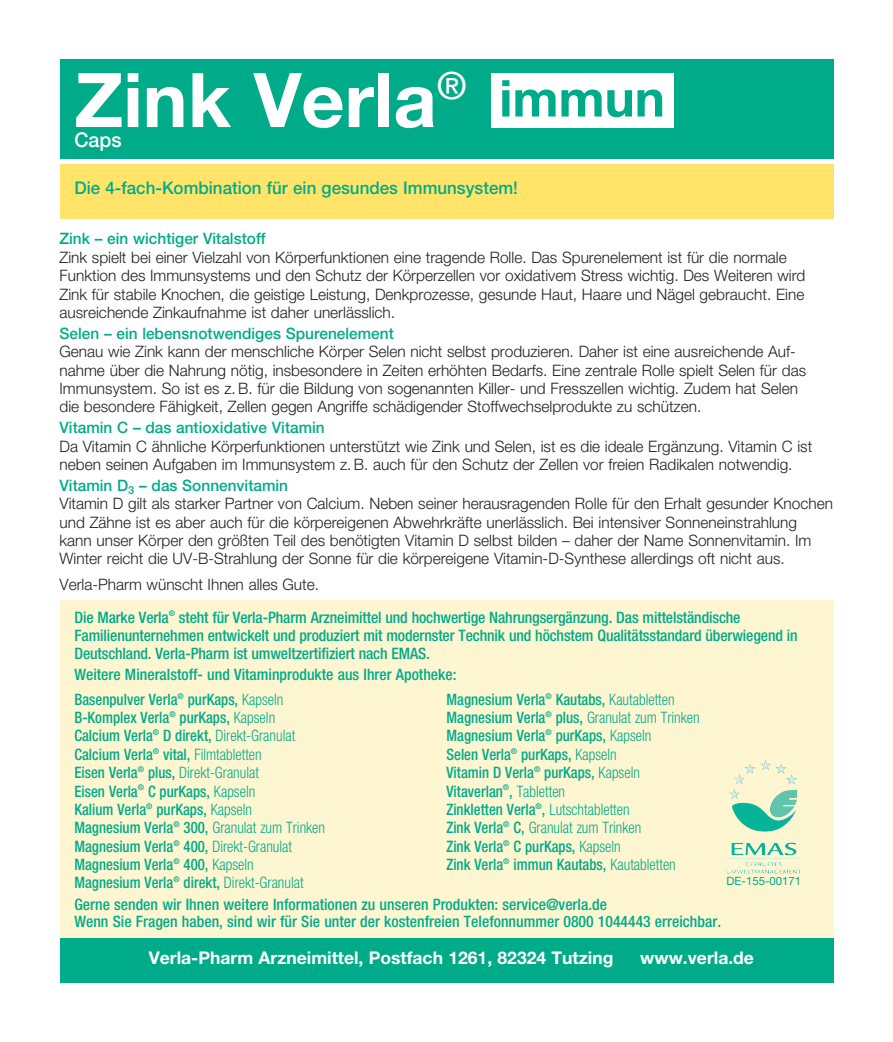
<style>
.page{position:relative;width:893px;height:1042px;background:#fff}
.page>*{position:absolute;margin:0;border:0;box-sizing:border-box;transform-origin:0 0}
.t1{font:700 75.42px "Helvetica Neue LT Pro";color:#fff}
.t2{font:500 37.62px "Helvetica Neue LT Pro";color:#fff}
.t3{font:500 20.3px "Helvetica Neue LT Pro";color:#fff}
.t4{font:700 17.5px "Helvetica Neue LT Pro";color:#fff}
.t5{font:500 17.5px "Helvetica Neue LT Pro";color:#00ab89}
.t6{font:300 15.75px/18.4px "Helvetica Neue LT Pro";color:#231f20}
.t7{font:500 condensed 15.75px/18.4px "Helvetica Neue LT Pro";color:#00ab89;scale:.94 1}
.t8{font:500 condensed 15.75px/18.4px "Helvetica Neue LT Pro";color:#00ab89}
.t9{font:500 15.75px "Helvetica Neue LT Pro";color:#00ab89}
.t10{font:11.38px "Helvetica Neue LT Pro";color:#00ab89}
.s1{font-size:50.93px;color:#00ab89}
.s2{font-weight:500;color:#00ab89}
.s3{font-weight:300}
</style>
<div class="page">
<div style="left:60px;top:164px;width:773px;height:54px;background:#ffe469"></div>
<div style="left:60px;top:600px;width:773px;height:379px;background:#fef6d1"></div>
<img style="left:729px;top:760px;width:68px;height:39px">
<div style="left:60px;top:938px;width:773px;height:44px;background:#00ab89"></div>
<div style="left:60px;top:60px;width:773px;height:99px;background:#00ab89"></div>
<div style="left:491px;top:73px;width:182px;height:54px;background:#fff"></div>
<h2 class="t2" style="left:437px;top:63px;width:32px">®</h2>
<h1 class="t1" style="left:74px;top:52px;width:592px">Zink Verla <span class="s1">immun</span></h1>
<p class="t3" style="left:74px;top:128px;width:49px">Caps</p>
<p class="t5" style="left:74px;top:177px;width:445px">Die 4-fach-Kombination für ein gesundes Immunsystem!</p>
<p class="t9" style="left:60px;top:229px;width:208px">Zink – ein wichtiger Vitalstoff</p>
<p class="t6" style="left:60px;top:248px;width:747px">Zink spielt bei einer Vielzahl von Körperfunktionen eine tragende Rolle. Das Spurenelement ist für die normale Funktion des Immunsystems und den Schutz der Körperzellen vor oxidativem Stress wichtig. Des Weiteren wird Zink für stabile Knochen, die geistige Leistung, Denkprozesse, gesunde Haut, Haare und Nägel gebraucht. Eine ausreichende Zinkaufnahme ist daher unerlässlich.</p>
<p class="t9" style="left:60px;top:324px;width:336px">Selen – ein lebensnotwendiges Spurenelement</p>
<p class="t6" style="left:60px;top:342px;width:748px">Genau wie Zink kann der menschliche Körper Selen nicht selbst produzieren. Daher ist eine ausreichende Auf&shy;nahme über die Nahrung nötig, insbesondere in Zeiten erhöhten Bedarfs. Eine zentrale Rolle spielt Selen für das Immunsystem. So ist es z. B. für die Bildung von sogenannten Killer- und Fresszellen wichtig. Zudem hat Selen die besondere Fähigkeit, Zellen gegen Angriffe schädigender Stoffwechselprodukte zu schützen.</p>
<p class="t9" style="left:60px;top:418px;width:267px">Vitamin C – das antioxidative Vitamin</p>
<p class="t6" style="left:60px;top:436px;width:754px">Da Vitamin C ähnliche Körperfunktionen unterstützt wie Zink und Selen, ist es die ideale Ergänzung. Vitamin C ist neben seinen Aufgaben im Immunsystem z. B. auch für den Schutz der Zellen vor freien Radikalen notwendig.</p>
<p class="t6" style="left:60px;top:476px;width:775px"><span class="s2">Vitamin D</span><sub>3</sub> <span class="s2">– das Sonnenvitamin<br></span>Vitamin D gilt als starker Partner von Calcium. Neben seiner herausragenden Rolle für den Erhalt gesunder Knochen und Zähne ist es aber auch für die körpereigenen Abwehrkräfte unerlässlich. Bei intensiver Sonneneinstrahlung kann unser Körper den größten Teil des benötigten Vitamin D selbst bilden – daher der Name Sonnenvitamin. Im Winter reicht die UV-B-Strahlung der Sonne für die körpereigene Vitamin-D-Synthese allerdings oft nicht aus.</p>
<p class="t6" style="left:60px;top:575px;width:261px">Verla-Pharm wünscht Ihnen alles Gute.</p>
<p class="t8" style="left:74px;top:607px;width:725px">Die Marke Verla<sup>®</sup> steht für Verla-Pharm Arzneimittel und hochwertige Nahrungsergänzung. Das mittelständische<br>Familienunternehmen entwickelt und produziert mit modernster Technik und höchstem Qualitätsstandard überwiegend in<br>Deutschland. Verla-Pharm ist umweltzertifiziert nach EMAS.</p>
<p class="t8" style="left:74px;top:665px;width:384px">Weitere Mineralstoff- und Vitaminprodukte aus Ihrer Apotheke:</p>
<p class="t7" style="left:74px;top:690px;width:268px">Basenpulver Verla<sup>®</sup> purKaps, <span class="s3">Kapseln </span>B-Komplex Verla<sup>®</sup> purKaps, <span class="s3">Kapseln<br></span>Calcium Verla<sup>®</sup> D direkt, <span class="s3">Direkt-Granulat </span>Calcium Verla<sup>®</sup> vital, <span class="s3">Filmtabletten<br></span>Eisen Verla<sup>®</sup> plus, <span class="s3">Direkt-Granulat<br></span>Eisen Verla<sup>®</sup> C purKaps, <span class="s3">Kapseln<br></span>Kalium Verla<sup>®</sup> purKaps, <span class="s3">Kapseln<br></span>Magnesium Verla<sup>®</sup> 300, <span class="s3">Granulat zum Trinken </span>Magnesium Verla<sup>®</sup> 400, <span class="s3">Direkt-Granulat </span>Magnesium Verla<sup>®</sup> 400, <span class="s3">Kapseln<br></span>Magnesium Verla<sup>®</sup> direkt, <span class="s3">Direkt-Granulat</span></p>
<p class="t7" style="left:446px;top:690px;width:271px">Magnesium Verla<sup>®</sup> Kautabs, <span class="s3">Kautabletten </span>Magnesium Verla<sup>®</sup> plus, <span class="s3">Granulat zum Trinken </span>Magnesium Verla<sup>®</sup> purKaps, <span class="s3">Kapseln<br></span>Selen Verla<sup>®</sup> purKaps, <span class="s3">Kapseln<br></span>Vitamin D Verla<sup>®</sup> purKaps, <span class="s3">Kapseln </span>Vitaverlan<sup>®</sup>, <span class="s3">Tabletten<br></span>Zinkletten Verla<sup>®</sup>, <span class="s3">Lutschtabletten<br></span>Zink Verla<sup>®</sup> C, <span class="s3">Granulat zum Trinken<br></span>Zink Verla<sup>®</sup> C purKaps, <span class="s3">Kapseln<br></span>Zink Verla<sup>®</sup> immun Kautabs, <span class="s3">Kautabletten</span></p>
<p class="t10" style="left:726px;top:874px;width:76px">DE-155-00171</p>
<p class="t8" style="left:74px;top:895px;width:648px;line-height:17.5px">Gerne senden wir Ihnen weitere Informationen zu unseren Produkten: service@verla.de<br>Wenn Sie Fragen haben, sind wir für Sie unter der kostenfreien Telefonnummer 0800 1044443 erreichbar.</p>
<p class="t4" style="left:149px;top:947px;width:466px">Verla-Pharm Arzneimittel, Postfach 1261, 82324 Tutzing</p>
<p class="t4" style="left:640px;top:947px;width:115px">www.verla.de</p>
</div>
